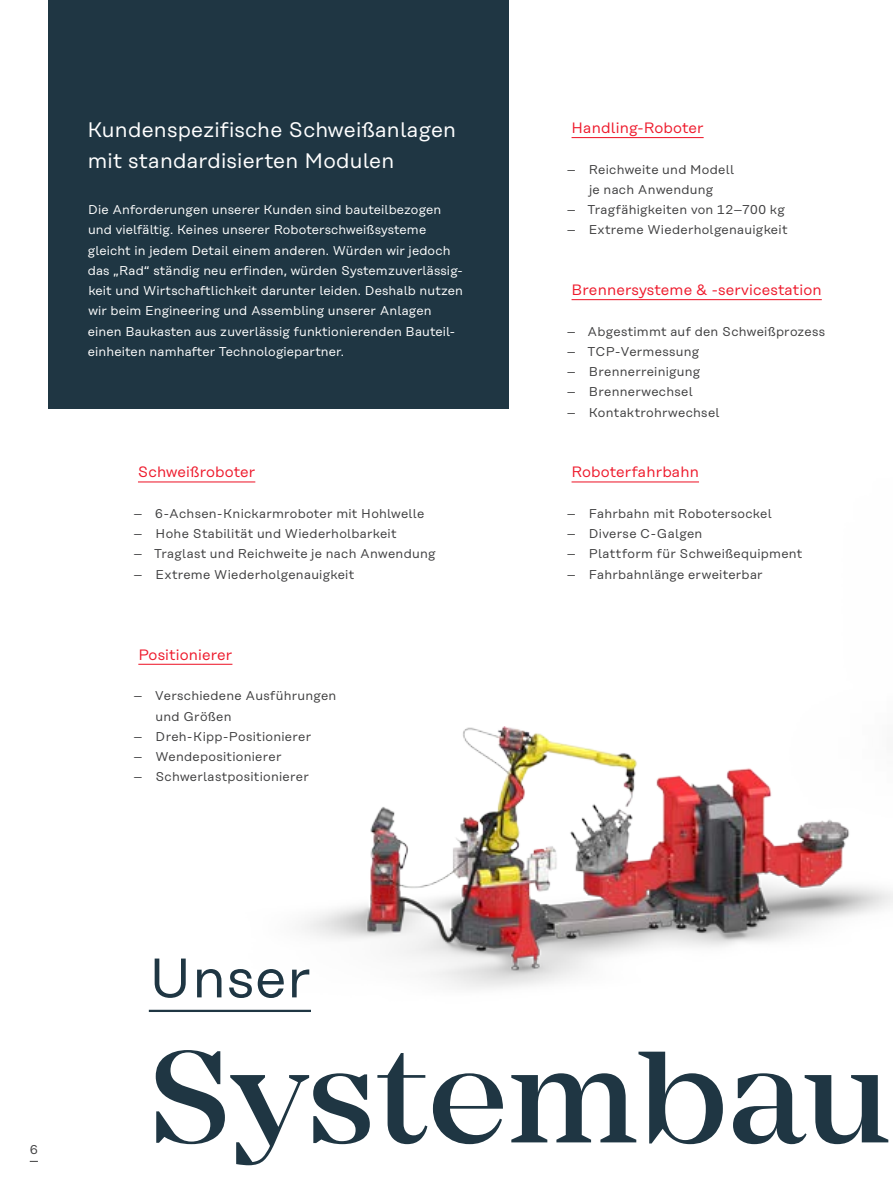
<style>
.page{position:relative;width:893px;height:1191px;background:#fff}
.page>*{position:absolute;margin:0;border:0;box-sizing:border-box;transform-origin:0 0}
.t1{font:500 135.45px "Mirador";letter-spacing:-.005em;color:#1f3643}
.t2{font:55.5px "Rational Text";letter-spacing:.01em;color:#1f3643}
.t3{font:21px/31.5px "Rational Text";letter-spacing:.01em;color:#fff}
.t4{font:15px "Rational Text";letter-spacing:.01em;color:#ee1b2d}
.t5{font:12.75px/20.2px "Rational Text";letter-spacing:.02em;color:#3e3e3f}
.t6{font:12.75px/20.2px "Rational Text";letter-spacing:.01em;color:#fff}
</style>
<div class="page">
<div style="left:48px;top:0;width:461px;height:408px;background:#1f3643"></div>
<img style="left:148px;top:726px;width:745px;height:286px">
<img style="left:790px;top:300px;width:103px;height:593px">
<hr style="left:138px;top:481px;width:117px;height:1px;background:#ee1b2d">
<hr style="left:572px;top:299px;width:250px;height:1px;background:#ee1b2d">
<hr style="left:138px;top:664px;width:94px;height:1px;background:#ee1b2d">
<hr style="left:572px;top:481px;width:127px;height:1px;background:#ee1b2d">
<hr style="left:572px;top:137px;width:132px;height:1px;background:#ee1b2d">
<hr style="left:149px;top:1009px;width:162px;height:3px;background:#1f3643">
<h3 class="t3" style="left:87px;top:113px;width:370px">Kundenspezifische Schweißanlagen mit standardisierten Modulen</h3>
<p class="t6" style="left:88px;top:199px;width:377px">Die Anforderungen unserer Kunden sind bauteilbezogen und vielfältig. Keines unserer Roboterschweißsysteme gleicht in jedem Detail einem anderen. Würden wir jedoch das „Rad“ ständig neu erfinden, würden Systemzuverlässig&shy;keit und Wirtschaftlichkeit darunter leiden. Deshalb nutzen wir beim Engineering und Assembling unserer Anlagen einen Baukasten aus zuverlässig funktionierenden Bauteil&shy;einheiten namhafter Technologiepartner.</p>
<p class="t4" style="left:138px;top:463px;width:119px">Schweißroboter</p>
<p class="t5" style="left:134px;top:503px;width:292px">– 6-Achsen-Knickarmroboter mit Hohlwelle</p>
<p class="t5" style="left:134px;top:523px;width:265px">– Hohe Stabilität und Wiederholbarkeit</p>
<p class="t5" style="left:134px;top:544px;width:303px">– Traglast und Reichweite je nach Anwendung</p>
<p class="t5" style="left:134px;top:564px;width:222px">– Extreme Wiederholgenauigkeit</p>
<p class="t4" style="left:138px;top:646px;width:96px">Positionierer</p>
<p class="t5" style="left:156px;top:685px;width:182px;text-indent:-22px">– Verschiedene Ausführungen und Größen</p>
<p class="t5" style="left:134px;top:726px;width:179px">– Dreh-Kipp-Positionierer</p>
<p class="t5" style="left:134px;top:746px;width:149px">– Wendepositionierer</p>
<p class="t5" style="left:134px;top:766px;width:177px">– Schwerlastpositionierer</p>
<p class="t4" style="left:572px;top:119px;width:134px">Handling-Roboter</p>
<p class="t5" style="left:567px;top:159px;width:169px;text-align:center">– Reichweite und Modell je nach Anwendung</p>
<p class="t5" style="left:567px;top:199px;width:220px">– Tragfähigkeiten von 12–700 kg</p>
<p class="t5" style="left:567px;top:220px;width:222px">– Extreme Wiederholgenauigkeit</p>
<p class="t4" style="left:572px;top:281px;width:252px">Brennersysteme &amp; -servicestation</p>
<p class="t5" style="left:567px;top:321px;width:260px">– Abgestimmt auf den Schweißprozess</p>
<p class="t5" style="left:567px;top:341px;width:134px">– TCP-Vermessung</p>
<p class="t5" style="left:567px;top:361px;width:135px">– Brennerreinigung</p>
<p class="t5" style="left:567px;top:382px;width:128px">– Brennerwechsel</p>
<p class="t5" style="left:567px;top:402px;width:154px">– Kontaktrohrwechsel</p>
<p class="t4" style="left:572px;top:463px;width:129px">Roboterfahrbahn</p>
<p class="t5" style="left:567px;top:503px;width:207px">– Fahrbahn mit Robotersockel</p>
<p class="t5" style="left:567px;top:523px;width:137px">– Diverse C-Galgen</p>
<p class="t5" style="left:567px;top:544px;width:237px">– Plattform für Schweißequipment</p>
<p class="t5" style="left:567px;top:564px;width:197px">– Fahrbahnlänge erweiterbar</p>
<p class="t5" style="left:30px;top:1139px;width:10px">6</p>
<h2 class="t2" style="left:149px;top:946px;width:164px">Unser</h2>
<h1 class="t1" style="left:149px;top:1017px;width:744px">Systembau</h1>
</div>
